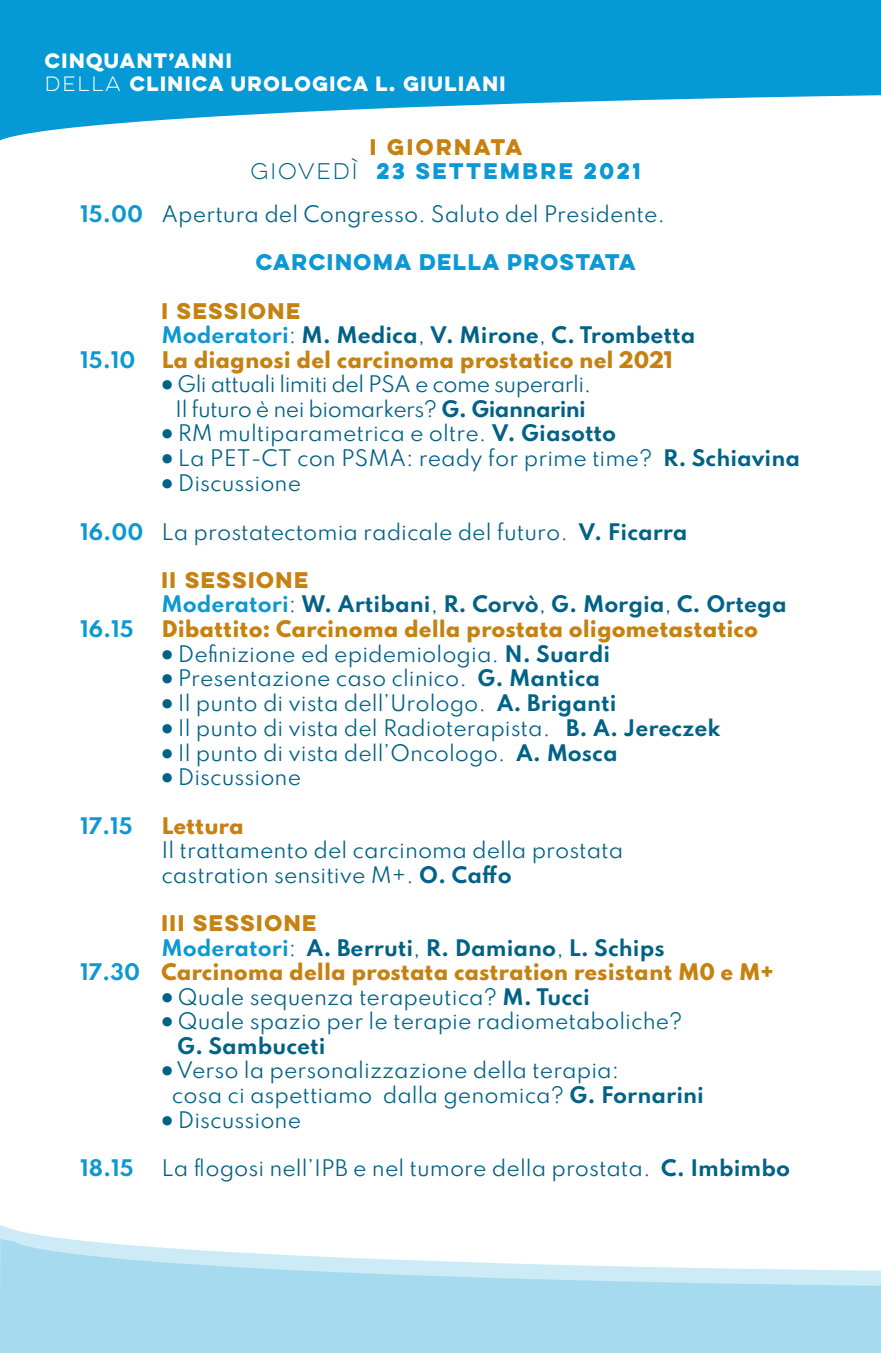
<style>
.page{position:relative;width:881px;height:1353px;background:#fff}
.page>*{position:absolute;margin:0;border:0;box-sizing:border-box;transform-origin:0 0}
.t1{font:20.25px/24.3px "Spartan";color:#006286}
.t2{font:800 20.25px/24.3px "Spartan";color:#c68110}
.t3{font:700 20.25px "Spartan";color:#006286}
.t4{font:20.25px/24.3px "Spartan";letter-spacing:-.03em;color:#006286;text-align:center}
.t5{font:700 20.25px/24.3px "Lulo Clean W01 One";letter-spacing:-.1em;color:#0b98d3;text-align:center}
.t6{font:700 20.25px "Lulo Clean W01 One";letter-spacing:-.15em;color:#c68110}
.t7{font:700 20.25px "Lulo Clean W01 One";letter-spacing:-.15em;color:#0b98d3}
.t8{font:700 20.25px "Spartan";color:#0b98d3}
.t9{font:700 18.68px/22.3px "Lulo Clean W01 One";letter-spacing:-.15em;color:#fff}
.s1{font-weight:400}
.s2{color:#c68110}
.s3{font-weight:400;color:#006286}
.s4{font-weight:700;color:#0b98d3}
.s5{color:#0b98d3}
.s6{font-weight:900}
.s7{font-weight:700}
.s8{font-weight:700;color:#006286}
</style>
<div class="page">
<svg style="left:0;top:0;width:880px;height:141px;fill:#0599d5"></svg>
<svg style="left:0;top:1231px;width:880px;height:121px;fill:#a5daef"></svg>
<p class="t9" style="left:45px;top:50px;width:466px">CINQUANT’ANNI<br><span class="s1">DELLA</span> CLINICA UROLOGICA L. GIULIANI</p>
<p class="t5" style="left:250px;top:134px;width:396px"><span class="s2">I GIORNATA<br></span><span class="s3">GIOVEDÌ</span> 23 SETTEMBRE 2021</p>
<p class="t1" style="left:80px;top:201px;width:586px"><span class="s4">15.00</span> Apertura del Congresso. Saluto del Presidente.</p>
<p class="t7" style="left:255px;top:247px;width:386px">CARCINOMA DELLA PROSTATA</p>
<p class="t6" style="left:161px;top:296px;width:145px">I SESSIONE</p>
<p class="t3" style="left:161px;top:320px;width:535px"><span class="s5">Moderatori</span><span class="s1">:</span> M. Medica<span class="s1">,</span> V. Mirone<span class="s1">,</span> C. Trombetta</p>
<p class="t8" style="left:80px;top:344px;width:56px">15.10</p>
<p class="t2" style="left:161px;top:346px;width:513px">La diagnosi del carcinoma prostatico nel 2021</p>
<p class="t4" style="left:161px;top:371px;width:431px"><span class="s6">•</span> Gli attuali limiti del PSA e come superarli.<br>Il futuro è nei biomarkers? <span class="s7">G. Giannarini</span></p>
<p class="t1" style="left:161px;top:420px;width:456px"><span class="s6">•</span> RM multiparametrica e oltre. <span class="s7">V. Giasotto</span></p>
<p class="t1" style="left:161px;top:445px;width:640px"><span class="s6">•</span> La PET-CT con PSMA: ready for prime time? <span class="s7">R. Schiavina</span></p>
<p class="t1" style="left:161px;top:470px;width:141px"><span class="s6">•</span> Discussione</p>
<p class="t1" style="left:80px;top:518px;width:608px"><span class="s4">16.00</span> La prostatectomia radicale del futuro. <span class="s7">V. Ficarra</span></p>
<p class="t6" style="left:161px;top:565px;width:153px">II SESSIONE</p>
<p class="t3" style="left:161px;top:589px;width:626px"><span class="s5">Moderatori</span><span class="s1">:</span> W. Artibani<span class="s1">,</span> R. Corvò<span class="s1">,</span> G. Morgia<span class="s1">,</span> C. Ortega</p>
<p class="t8" style="left:80px;top:613px;width:55px">16.15</p>
<p class="t2" style="left:161px;top:616px;width:597px">Dibattito: Carcinoma della prostata oligometastatico</p>
<p class="t1" style="left:161px;top:640px;width:450px"><span class="s6">•</span> Definizione ed epidemiologia. <span class="s7">N. Suardi</span></p>
<p class="t1" style="left:161px;top:665px;width:440px"><span class="s6">•</span> Presentazione caso clinico. <span class="s7">G. Mantica</span></p>
<p class="t1" style="left:161px;top:690px;width:456px"><span class="s6">•</span> Il punto di vista dell’Urologo. <span class="s7">A. Briganti</span></p>
<p class="t1" style="left:161px;top:715px;width:560px"><span class="s6">•</span> Il punto di vista del Radioterapista. <span class="s7">B. A. Jereczek</span></p>
<p class="t1" style="left:161px;top:739px;width:457px"><span class="s6">•</span> Il punto di vista dell’Oncologo. <span class="s7">A. Mosca</span></p>
<p class="t1" style="left:161px;top:764px;width:141px"><span class="s6">•</span> Discussione</p>
<p class="t8" style="left:80px;top:810px;width:54px">17.15</p>
<p class="t2" style="left:161px;top:813px;width:84px">Lettura</p>
<p class="t1" style="left:161px;top:837px;width:463px">Il trattamento del carcinoma della prostata castration sensitive M+. <span class="s7">O. Caffo</span></p>
<p class="t6" style="left:161px;top:908px;width:161px">III SESSIONE</p>
<p class="t2" style="left:80px;top:934px;width:694px;text-indent:81px"><span class="s4">Moderatori</span><span class="s3">:</span> <span class="s8">A. Berruti</span><span class="s3">,</span> <span class="s8">R. Damiano</span><span class="s3">,</span> <span class="s8">L. Schips<br></span><span class="s4">17.30</span> Carcinoma della prostata castration resistant M0 e M+</p>
<p class="t1" style="left:161px;top:983px;width:429px"><span class="s6">•</span> Quale sequenza terapeutica? <span class="s7">M. Tucci</span></p>
<p class="t1" style="left:177px;top:1008px;width:507px;text-indent:-16px"><span class="s6">•</span> Quale spazio per le terapie radiometaboliche?<br><span class="s7">G. Sambuceti</span></p>
<p class="t1" style="left:172px;top:1057px;width:533px;text-indent:-10px"><span class="s6">•</span> Verso la personalizzazione della terapia:<br>cosa ci aspettiamo dalla genomica? <span class="s7">G. Fornarini</span></p>
<p class="t1" style="left:161px;top:1106px;width:141px"><span class="s6">•</span> Discussione</p>
<p class="t8" style="left:80px;top:1152px;width:55px">18.15</p>
<p class="t1" style="left:161px;top:1155px;width:630px">La flogosi nell’IPB e nel tumore della prostata. <span class="s7">C. Imbimbo</span></p>
</div>
